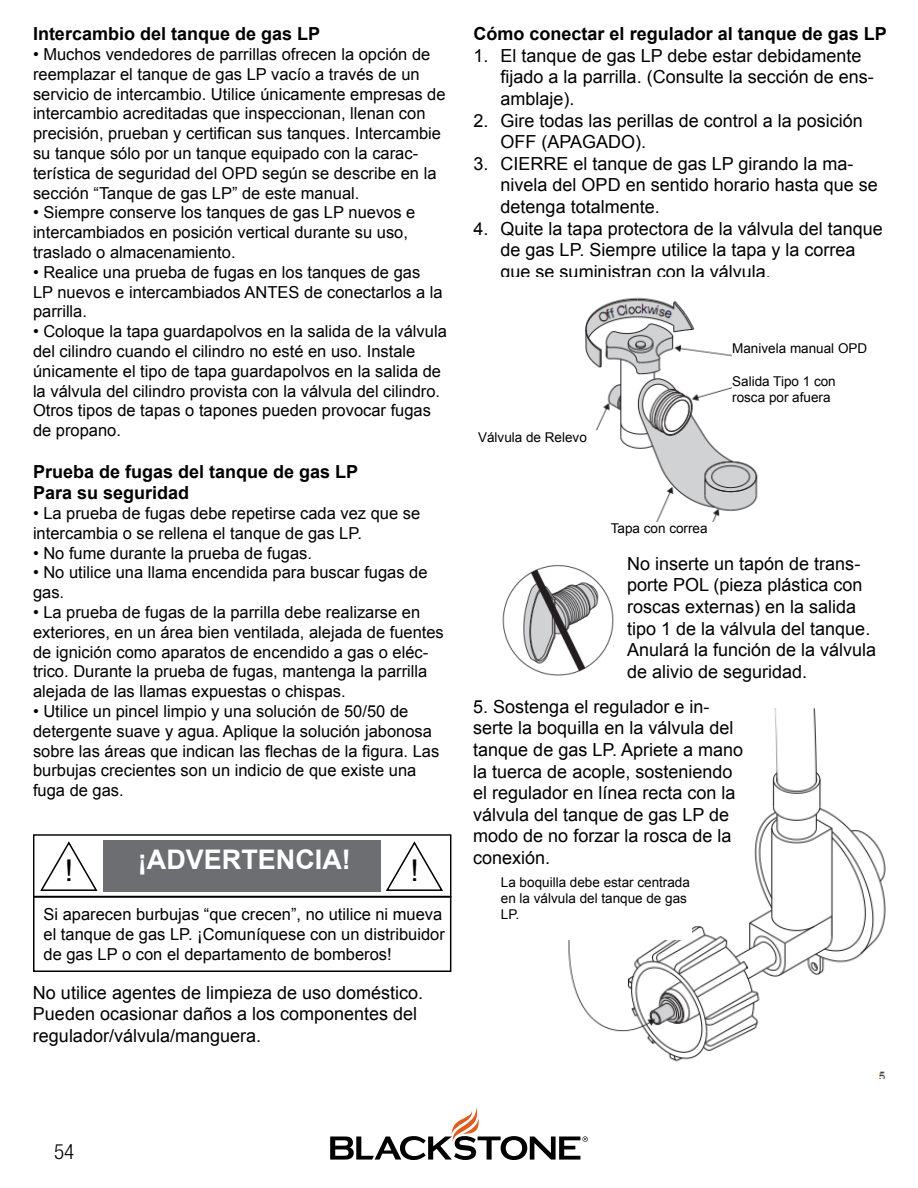
<style>
.page{position:relative;width:918px;height:1188px;background:#fff}
.page>*{position:absolute;margin:0;border:0;box-sizing:border-box;transform-origin:0 0}
.t1{font:30px "Arial";color:#000}
.t2{font:700 27px "Arial";color:#fff}
.t3{font:300 condensed 21px "Helvetica Neue LT Pro";color:#000}
.t4{font:18px/21.6px "Arial";color:#000}
.t5{font:700 18px/21.6px "Arial";color:#000}
.t6{font:16.5px/19.8px "Arial";color:#000}
.t7{font:13.5px/16.2px "Arial";color:#000}
</style>
<div class="page">
<svg style="left:330px;top:1107px;width:258px;height:53px"></svg>
<img style="left:568px;top:708px;width:318px;height:371px">
<div style="left:33px;top:896px;width:418px;height:76px;border:2px solid #000"></div>
<div style="left:33px;top:834px;width:418px;height:64px;border:1px solid #000"></div>
<svg style="left:40px;top:841px;width:58px;height:50px"></svg>
<svg style="left:385px;top:841px;width:58px;height:50px"></svg>
<div style="left:103px;top:840px;width:278px;height:52px;background:#6d6e71"></div>
<img style="left:585px;top:297px;width:173px;height:225px">
<img style="left:502px;top:564px;width:112px;height:112px">
<div style="left:501px;top:877px;width:191px;height:63px;background:#fff"></div>
<div style="left:732px;top:343px;width:168px;height:26px;background:#fff"></div>
<div style="left:732px;top:376px;width:168px;height:40px;background:#fff"></div>
<div style="left:478px;top:432px;width:140px;height:35px;background:#fff"></div>
<p class="t5" style="left:33px;top:24px;width:289px">Intercambio del tanque de gas LP</p>
<p class="t6" style="left:33px;top:44px;width:414px">• Muchos vendedores de parrillas ofrecen la opción de reemplazar el tanque de gas LP vacío a través de un servicio de intercambio. Utilice únicamente empresas de intercambio acreditadas que inspeccionan, llenan con precisión, prueban y certifican sus tanques. Intercambie su tanque sólo por un tanque equipado con la carac&shy;terística de seguridad del OPD según se describe en la sección “Tanque de gas LP” de este manual.</p>
<p class="t6" style="left:33px;top:203px;width:384px">• Siempre conserve los tanques de gas LP nuevos e intercambiados en posición vertical durante su uso, traslado o almacenamiento.</p>
<p class="t6" style="left:33px;top:262px;width:411px">• Realice una prueba de fugas en los tanques de gas<br>LP nuevos e intercambiados ANTES de conectarlos a la parrilla.</p>
<p class="t6" style="left:33px;top:322px;width:415px">• Coloque la tapa guardapolvos en la salida de la válvula del cilindro cuando el cilindro no esté en uso. Instale únicamente el tipo de tapa guardapolvos en la salida de la válvula del cilindro provista con la válvula del cilindro.<br>Otros tipos de tapas o tapones pueden provocar fugas de propano.</p>
<p class="t5" style="left:33px;top:461px;width:327px">Prueba de fugas del tanque de gas LP<br>Para su seguridad</p>
<p class="t6" style="left:33px;top:503px;width:389px">• La prueba de fugas debe repetirse cada vez que se intercambia o se rellena el tanque de gas LP.</p>
<p class="t6" style="left:33px;top:543px;width:281px">• No fume durante la prueba de fugas.</p>
<p class="t6" style="left:33px;top:563px;width:396px">• No utilice una llama encendida para buscar fugas de gas.</p>
<p class="t6" style="left:33px;top:602px;width:412px">• La prueba de fugas de la parrilla debe realizarse en exteriores, en un área bien ventilada, alejada de fuentes de ignición como aparatos de encendido a gas o eléc&shy;trico. Durante la prueba de fugas, mantenga la parrilla alejada de las llamas expuestas o chispas.</p>
<p class="t6" style="left:33px;top:701px;width:408px">• Utilice un pincel limpio y una solución de 50/50 de detergente suave y agua. Aplique la solución jabonosa sobre las áreas que indican las flechas de la figura. Las burbujas crecientes son un indicio de que existe una fuga de gas.</p>
<h2 class="t2" style="left:138px;top:842px;width:214px">¡ADVERTENCIA!</h2>
<h1 class="t1" style="left:65px;top:850px;width:10px">!</h1>
<h1 class="t1" style="left:410px;top:850px;width:10px">!</h1>
<p class="t6" style="left:44px;top:905px;width:403px">Si aparecen burbujas “que crecen”, no utilice ni mueva el tanque de gas LP. ¡Comuníquese con un distribuidor de gas LP o con el departamento de bomberos!</p>
<p class="t4" style="left:33px;top:982px;width:392px">No utilice agentes de limpieza de uso doméstico.<br>Pueden ocasionar daños a los componentes del regulador/válvula/manguera.</p>
<p class="t5" style="left:474px;top:24px;width:415px">Cómo conectar el regulador al tanque de gas LP</p>
<p class="t4" style="left:501px;top:45px;width:375px;text-indent:-27px">1. El tanque de gas LP debe estar debidamente fijado a la parrilla. (Consulte la sección de ens&shy;amblaje).</p>
<p class="t4" style="left:501px;top:110px;width:364px;text-indent:-27px">2. Gire todas las perillas de control a la posición<br>OFF (APAGADO).</p>
<p class="t4" style="left:501px;top:153px;width:379px;text-indent:-27px">3. CIERRE el tanque de gas LP girando la ma&shy;nivela del OPD en sentido horario hasta que se detenga totalmente.</p>
<p class="t4" style="left:501px;top:218px;width:384px;text-indent:-27px">4. Quite la tapa protectora de la válvula del tanque de gas LP. Siempre utilice la tapa y la correa que se suministran con la válvula.</p>
<p class="t7" style="left:478px;top:429px;width:110px">Válvula de Relevo</p>
<p class="t7" style="left:732px;top:341px;width:137px">Manivela manual OPD</p>
<p class="t7" style="left:732px;top:373px;width:105px">Salida Tipo 1 con rosca por afuera</p>
<p class="t7" style="left:611px;top:520px;width:98px">Tapa con correa</p>
<p class="t4" style="left:627px;top:553px;width:251px">No inserte un tapón de trans&shy;porte POL (pieza plástica con roscas externas) en la salida tipo 1 de la válvula del tanque.<br>Anulará la función de la válvula de alivio de seguridad.</p>
<p class="t4" style="left:473px;top:696px;width:271px">5. Sostenga el regulador e in&shy;serte la boquilla en la válvula del tanque de gas LP. Apriete a mano la tuerca de acople, sosteniendo el regulador en línea recta con la válvula del tanque de gas LP de modo de no forzar la rosca de la conexión.</p>
<p class="t7" style="left:501px;top:874px;width:191px">La boquilla debe estar centrada en la válvula del tanque de gas<br>LP.</p>
<p class="t3" style="left:54px;top:1139px;width:22px">54</p>
</div>
